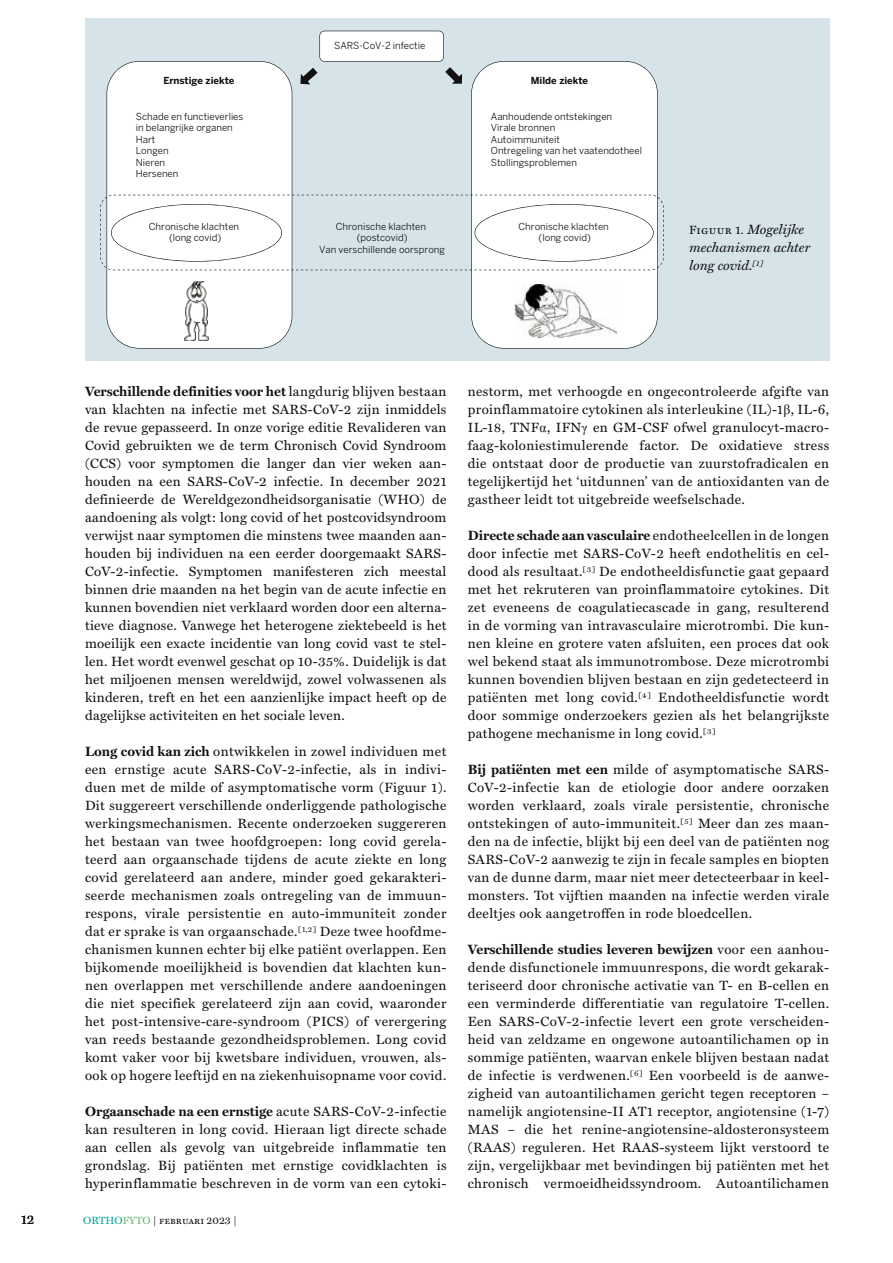
<style>
.page{position:relative;width:893px;height:1263px;background:#fff}
.page>*{position:absolute;margin:0;border:0;box-sizing:border-box;transform-origin:0 0}
.t1{font:13.5px/18px "Miller Text";letter-spacing:.03em;color:#121212;text-align:justify}
.t2{font:italic 13.5px/18px "Miller Text";color:#121212}
.t3{font:10.5px "Miller Text SC";color:#121212}
.t4{font:9.6px/11.6px "Benton Sans";color:#121212;text-align:center}
.t5{font:700 9.6px "Benton Sans";color:#121212}
.s1{font-family:"Miller Text SC";font-style:normal;font-size:12px}
.s2{font-weight:700}
.s3{font-family:"Miller Text";color:#00a695}
.s4{font-family:"Miller Text";color:#66b972}
.s5{font-family:"Miller Text"}
.s6{font-family:"Times New Roman"}
</style>
<div class="page">
<div style="left:85px;top:18px;width:744px;height:342px;background:#d6e4ea"></div>
<div style="left:107px;top:61px;width:185px;height:288px;background:#fff"></div>
<div style="left:471px;top:61px;width:187px;height:288px;background:#fff"></div>
<img style="left:515px;top:284px;width:101px;height:54px">
<img style="left:184px;top:281px;width:25px;height:60px">
<svg style="left:100px;top:195px;width:564px;height:75px"></svg>
<svg style="left:300px;top:31px;width:162px;height:53px"></svg>
<p class="t4" style="left:334px;top:40px;width:93px">SARS-CoV-2 infectie</p>
<p class="t5" style="left:163px;top:75px;width:73px">Ernstige ziekte</p>
<p class="t5" style="left:531px;top:75px;width:59px">Milde ziekte</p>
<p class="t4" style="left:136px;top:110px;width:109px;text-align:left">Schade en functieverlies in belangrijke organen<br>Hart<br>Longen<br>Nieren<br>Hersenen</p>
<p class="t4" style="left:491px;top:110px;width:153px;text-align:left">Aanhoudende ontstekingen<br>Virale bronnen<br>Autoimmuniteit<br>Ontregeling van het vaatendotheel<br>Stollingsproblemen</p>
<p class="t4" style="left:149px;top:220px;width:92px">Chronische klachten (long covid)</p>
<p class="t4" style="left:519px;top:220px;width:92px">Chronische klachten (long covid)</p>
<p class="t4" style="left:319px;top:220px;width:127px">Chronische klachten (postcovid)<br>Van verschillende oorsprong</p>
<p class="t2" style="left:689px;top:220px;width:123px"><span class="s1">Figuur 1.</span> Mogelijke mechanismen achter long covid.<sup>[1]</sup></p>
<p class="t1" style="left:85px;top:382px;width:363px"><span class="s2">Verschillende definities voor het</span> langdurig blijven bestaan van klachten na infectie met SARS-CoV-2 zijn inmiddels de revue gepasseerd. In onze vorige editie Revalideren van Covid gebruikten we de term Chronisch Covid Syndroom (CCS) voor symptomen die langer dan vier weken aan&shy;houden na een SARS-CoV-2 infectie. In december 2021 definieerde de Wereldgezondheidsorganisatie (WHO) de aandoening als volgt: long covid of het postcovidsyndroom verwijst naar symptomen die minstens twee maanden aan&shy;houden bij individuen na een eerder doorgemaakt SARS-CoV-2-infectie. Symptomen manifesteren zich meestal binnen drie maanden na het begin van de acute infectie en kunnen bovendien niet verklaard worden door een alterna&shy;tieve diagnose. Vanwege het heterogene ziektebeeld is het moeilijk een exacte incidentie van long covid vast te stel&shy;len. Het wordt evenwel geschat op 10-35%. Duidelijk is dat het miljoenen mensen wereldwijd, zowel volwassenen als kinderen, treft en het een aanzienlijke impact heeft op de dagelijkse activiteiten en het sociale leven.</p>
<p class="t1" style="left:85px;top:742px;width:363px"><span class="s2">Long covid kan zich</span> ontwikkelen in zowel individuen met een ernstige acute SARS-CoV-2-infectie, als in indivi&shy;duen met de milde of asymptomatische vorm (Figuur 1).<br>Dit suggereert verschillende onderliggende pathologische werkingsmechanismen. Recente onderzoeken suggereren het bestaan van twee hoofdgroepen: long covid gerela&shy;teerd aan orgaanschade tijdens de acute ziekte en long covid gerelateerd aan andere, minder goed gekarakteri&shy;seerde mechanismen zoals ontregeling van de immuun&shy;respons, virale persistentie en auto-immuniteit zonder dat er sprake is van orgaanschade.<sup>[1,2]</sup> Deze twee hoofdme&shy;chanismen kunnen echter bij elke patiënt overlappen. Een bijkomende moeilijkheid is bovendien dat klachten kun&shy;nen overlappen met verschillende andere aandoeningen die niet specifiek gerelateerd zijn aan covid, waaronder het post-intensive-care-syndroom (PICS) of verergering van reeds bestaande gezondheidsproblemen. Long covid komt vaker voor bij kwetsbare individuen, vrouwen, als&shy;ook op hogere leeftijd en na ziekenhuisopname voor covid.</p>
<p class="t1" style="left:85px;top:1102px;width:363px"><span class="s2">Orgaanschade na een ernstige</span> acute SARS-CoV-2-infectie kan resulteren in long covid. Hieraan ligt directe schade aan cellen als gevolg van uitgebreide inflammatie ten grondslag. Bij patiënten met ernstige covidklachten is hyperinflammatie beschreven in de vorm van een cytoki-</p>
<p class="t1" style="left:21px;top:1210px;width:15px">12</p>
<p class="t3" style="left:83px;top:1214px;width:155px"><span class="s3">ORTHO</span><span class="s4">FYTO</span> <span class="s5">|</span> februari 2023 <span class="s5">|</span></p>
<p class="t1" style="left:468px;top:382px;width:363px">nestorm, met verhoogde en ongecontroleerde afgifte van proinflammatoire cytokinen als interleukine (IL)-1<span class="s6">β</span>, IL-6, IL-18, TNF<span class="s6">α</span>, IFN<span class="s6">γ</span> en GM-CSF ofwel granulocyt-macro&shy;faag-koloniestimulerende factor. De oxidatieve stress die ontstaat door de productie van zuurstofradicalen en tegelijkertijd het ‘uitdunnen’ van de antioxidanten van de gastheer leidt tot uitgebreide weefselschade.</p>
<p class="t1" style="left:468px;top:526px;width:363px"><span class="s2">Directe schade aan vasculaire</span> endotheelcellen in de longen door infectie met SARS-CoV-2 heeft endothelitis en cel&shy;dood als resultaat.<sup>[3]</sup> De endotheeldisfunctie gaat gepaard met het rekruteren van proinflammatoire cytokines. Dit zet eveneens de coagulatiecascade in gang, resulterend in de vorming van intravasculaire microtrombi. Die kun&shy;nen kleine en grotere vaten afsluiten, een proces dat ook wel bekend staat als immunotrombose. Deze microtrombi kunnen bovendien blijven bestaan en zijn gedetecteerd in patiënten met long covid.<sup>[4]</sup> Endotheeldisfunctie wordt door sommige onderzoekers gezien als het belangrijkste pathogene mechanisme in long covid.<sup>[3]</sup></p>
<p class="t1" style="left:468px;top:760px;width:363px"><span class="s2">Bij patiënten met een</span> milde of asymptomatische SARS-CoV-2-infectie kan de etiologie door andere oorzaken worden verklaard, zoals virale persistentie, chronische ontstekingen of auto-immuniteit.<sup>[5]</sup> Meer dan zes maan&shy;den na de infectie, blijkt bij een deel van de patiënten nog SARS-CoV-2 aanwezig te zijn in fecale samples en biopten van de dunne darm, maar niet meer detecteerbaar in keel&shy;monsters. Tot vijftien maanden na infectie werden virale deeltjes ook aangetroffen in rode bloedcellen.</p>
<p class="t1" style="left:468px;top:940px;width:363px"><span class="s2">Verschillende studies leveren bewijzen</span> voor een aanhou&shy;dende disfunctionele immuunrespons, die wordt gekarak&shy;teriseerd door chronische activatie van T- en B-cellen en een verminderde differentiatie van regulatoire T-cellen.<br>Een SARS-CoV-2-infectie levert een grote verscheiden&shy;heid van zeldzame en ongewone autoantilichamen op in sommige patiënten, waarvan enkele blijven bestaan nadat de infectie is verdwenen.<sup>[6]</sup> Een voorbeeld is de aanwe&shy;zigheid van autoantilichamen gericht tegen receptoren – namelijk angiotensine-II AT1 receptor, angiotensine (1-7)<br>MAS – die het renine-angiotensine-aldosteronsysteem (RAAS) reguleren. Het RAAS-systeem lijkt verstoord te zijn, vergelijkbaar met bevindingen bij patiënten met het chronisch vermoeidheidssyndroom. Autoantilichamen</p>
</div>
